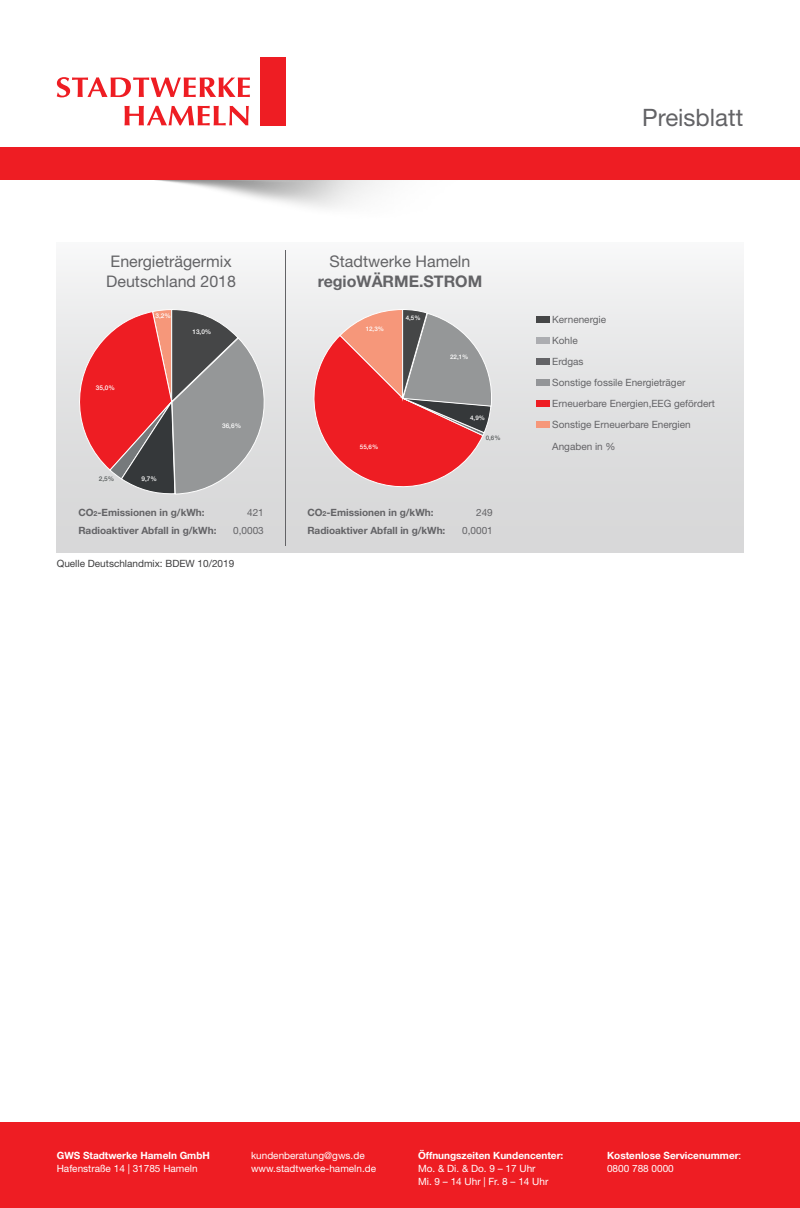
<style>
.page{position:relative;width:800px;height:1208px;background:#fff}
.page>*{position:absolute;margin:0;border:0;box-sizing:border-box;transform-origin:0 0}
.t1{font:24px "Helvetica Neue";color:#636366}
.t2{font:16px/19.2px "Helvetica Neue";color:#636366}
.t3{font:10px "Helvetica Neue";color:#636366}
.t4{font:10px "Helvetica Neue";color:#fff}
.t5{font:700 10px "Helvetica Neue";color:#636366}
.t6{font:700 10px/13px "Helvetica Neue";color:#fff}
.t7{font:10px "Helvetica Neue";color:#3e3e3f}
.t8{font:500 6.5px "Helvetica Neue LT Std";color:#fff}
.t9{font:500 6.5px "Helvetica Neue LT Std";color:#585c5c}
.t10{font:500 6.2px "Helvetica Neue LT Std";color:#fff}
.t11{font:500 6.2px "Helvetica Neue LT Std";color:#585c5c}
.s1{font-weight:700}
.s2{font-size:7px}
.s3{font-weight:400}
</style>
<div class="page">
<div style="left:57px;top:242px;width:686px;height:310px;background:linear-gradient(to bottom,#f4f4f5,#d3d4d4)"></div>
<div style="left:0;top:1123px;width:799px;height:85px;background:#ee1d23"></div>
<div style="left:535px;top:316px;width:14px;height:7px;background:#454647"></div>
<div style="left:535px;top:358px;width:14px;height:7px;background:#636366"></div>
<div style="left:535px;top:337px;width:14px;height:7px;background:#acadb1"></div>
<div style="left:535px;top:379px;width:14px;height:7px;background:#939598"></div>
<div style="left:0;top:148px;width:799px;height:32px;background:#ee1d23"></div>
<div style="left:535px;top:400px;width:14px;height:7px;background:#ee1d23"></div>
<div style="left:535px;top:421px;width:14px;height:7px;background:#f6977a"></div>
<hr style="left:285px;top:250px;width:1px;height:295px;background:#636366">
<svg style="left:301px;top:309px;width:194px;height:190px;background:#d38080"></svg>
<svg style="left:69px;top:309px;width:204px;height:185px;background:#b88586"></svg>
<svg style="left:124px;top:106px;width:125px;height:19px"></svg>
<svg style="left:57px;top:77px;width:193px;height:20px"></svg>
<div style="left:259px;top:57px;width:26px;height:69px;background:#ee1d23"></div>
<p class="t2" style="left:106px;top:252px;width:131px">Energieträgermix<br>Deutschland 2018</p>
<p class="t8" style="left:155px;top:312px;width:17px">3,2%</p>
<p class="t2" style="left:317px;top:252px;width:166px;text-align:center">Stadtwerke Hameln <span class="s1">regioWÄRME.STROM</span></p>
<p class="t10" style="left:405px;top:314px;width:16px">4,5%</p>
<p class="t8" style="left:96px;top:384px;width:21px">35,0%</p>
<p class="t9" style="left:99px;top:474px;width:17px">2,5%</p>
<p class="t8" style="left:141px;top:474px;width:17px">9,7%</p>
<p class="t8" style="left:192px;top:328px;width:21px">13,0%</p>
<p class="t10" style="left:365px;top:325px;width:20px">12,3%</p>
<p class="t8" style="left:222px;top:422px;width:21px">36,6%</p>
<p class="t10" style="left:360px;top:443px;width:20px">55,6%</p>
<p class="t10" style="left:450px;top:353px;width:20px">22,1%</p>
<p class="t10" style="left:470px;top:414px;width:16px">4,9%</p>
<p class="t11" style="left:485px;top:434px;width:16px">0,6%</p>
<p class="t5" style="left:78px;top:506px;width:128px">CO<span class="s2">2</span>-Emissionen in g/kWh:</p>
<p class="t5" style="left:78px;top:524px;width:139px">Radioaktiver Abfall in g/kWh:</p>
<p class="t3" style="left:247px;top:506px;width:18px">421</p>
<p class="t3" style="left:233px;top:524px;width:32px">0,0003</p>
<p class="t7" style="left:57px;top:558px;width:179px">Quelle Deutschlandmix: BDEW 10/2019</p>
<p class="t5" style="left:307px;top:506px;width:128px">CO<span class="s2">2</span>-Emissionen in g/kWh:</p>
<p class="t5" style="left:307px;top:524px;width:139px">Radioaktiver Abfall in g/kWh:</p>
<p class="t3" style="left:476px;top:506px;width:18px">249</p>
<p class="t3" style="left:462px;top:524px;width:32px">0,0001</p>
<p class="t1" style="left:642px;top:103px;width:102px">Preisblatt</p>
<p class="t3" style="left:552px;top:314px;width:55px">Kernenergie</p>
<p class="t3" style="left:552px;top:356px;width:33px">Erdgas</p>
<p class="t3" style="left:552px;top:335px;width:27px">Kohle</p>
<p class="t3" style="left:552px;top:377px;width:135px">Sonstige fossile Energieträger</p>
<p class="t3" style="left:552px;top:398px;width:164px">Erneuerbare Energien,EEG gefördert</p>
<p class="t3" style="left:552px;top:419px;width:140px">Sonstige Erneuerbare Energien</p>
<p class="t3" style="left:552px;top:440px;width:65px">Angaben in %</p>
<p class="t6" style="left:57px;top:1148px;width:155px">GWS Stadtwerke Hameln GmbH</p>
<p class="t4" style="left:57px;top:1162px;width:142px">Hafenstraße 14 | 31785 Hameln</p>
<p class="t4" style="left:251px;top:1149px;width:115px">kundenberatung@gws.de</p>
<p class="t4" style="left:251px;top:1162px;width:126px">www.stadtwerke-hameln.de</p>
<p class="t6" style="left:418px;top:1148px;width:147px">Öffnungszeiten Kundencenter:</p>
<p class="t4" style="left:418px;top:1162px;width:119px">Mo. &amp; Di. &amp; Do. 9 – 17 Uhr</p>
<p class="t4" style="left:418px;top:1175px;width:132px">Mi. 9 – 14 Uhr | Fr. 8 – 14 Uhr</p>
<p class="t6" style="left:607px;top:1148px;width:136px">Kostenlose Servicenummer<span class="s3">:<br>0800 788 0000</span></p>
</div>
